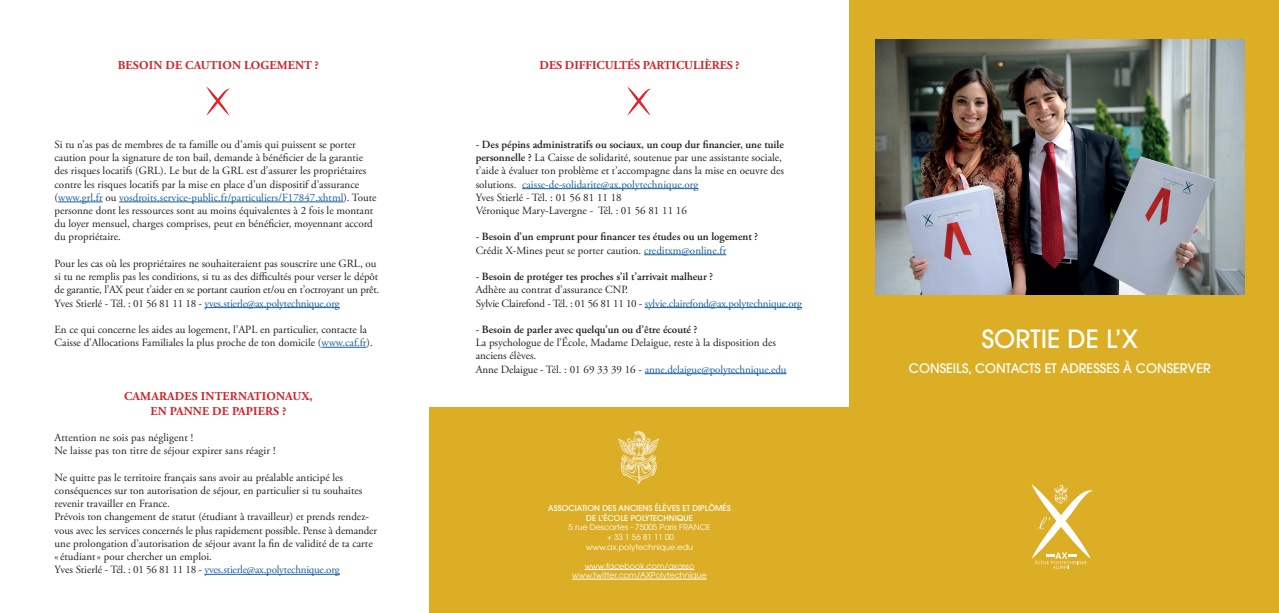
<style>
.page{position:relative;width:1279px;height:613px;background:#fff}
.page>*{position:absolute;margin:0;border:0;box-sizing:border-box;transform-origin:0 0}
.t1{font:500 25px "ITC Avant Garde Std";color:#fff}
.t2{font:500 13px "ITC Avant Garde Std";color:#fff}
.t3{font:700 12px/14.4px "Adobe Garamond Pro";letter-spacing:.015em;color:#d1232a;text-align:center}
.t4{font:11px/13.2px "Adobe Garamond Pro";color:#231f20}
.t5{font:600 11px/13.2px "Adobe Garamond Pro";color:#231f20}
.t6{font:11px/13.2px "Adobe Garamond Pro";letter-spacing:-.02em;color:#231f20}
.t7{font:8px/9.6px "ITC Avant Garde Std";color:#fff;text-align:center}
.t8{font:500 8px/9.6px "ITC Avant Garde Std";color:#fff;text-align:center}
.s1{color:#175d9e}
.s2{font-weight:600}
.s3{font-weight:400}
.s4{font-weight:400;color:#175d9e}
</style>
<div class="page">
<div style="left:849px;top:0;width:429px;height:612px;background:#dcae26"></div>
<hr style="left:522px;top:188px;width:176px;height:1px;background:#175d9e">
<hr style="left:644px;top:254px;width:82px;height:1px;background:#175d9e">
<hr style="left:644px;top:307px;width:158px;height:1px;background:#175d9e">
<hr style="left:645px;top:373px;width:141px;height:1px;background:#175d9e">
<img style="left:627px;top:87px;width:24px;height:29px">
<div style="left:429px;top:407px;width:426px;height:205px;background:#dcae26"></div>
<hr style="left:584px;top:569px;width:110px;height:1px;background:#fff">
<hr style="left:572px;top:578px;width:135px;height:1px;background:#fff">
<hr style="left:58px;top:201px;width:45px;height:1px;background:#175d9e">
<hr style="left:119px;top:201px;width:224px;height:1px;background:#175d9e">
<hr style="left:204px;top:307px;width:136px;height:1px;background:#175d9e">
<hr style="left:321px;top:347px;width:45px;height:1px;background:#175d9e">
<hr style="left:204px;top:573px;width:136px;height:1px;background:#175d9e">
<img style="left:206px;top:87px;width:24px;height:29px">
<img style="left:875px;top:39px;width:369px;height:256px">
<img style="left:618px;top:431px;width:42px;height:54px">
<svg style="left:1031px;top:484px;width:62px;height:84px"></svg>
<p class="t3" style="left:118px;top:58px;width:203px">BESOIN DE CAUTION LOGEMENT ?</p>
<p class="t4" style="left:55px;top:138px;width:323px">Si tu n’as pas de membres de ta famille ou d’amis qui puissent se porter caution pour la signature de ton bail, demande à bénéficier de la garantie des risques locatifs (GRL). Le but de la GRL est d’assurer les propriétaires contre les risques locatifs par la mise en place d’un dispositif d’assurance (<span class="s1">www.grl.fr</span> ou <span class="s1">vosdroits.service-public.fr/particuliers/F17847.xhtml</span>). Toute personne dont les ressources sont au moins équivalentes à 2 fois le montant du loyer mensuel, charges comprises, peut en bénéficier, moyennant accord du propriétaire.</p>
<p class="t4" style="left:55px;top:257px;width:326px">Pour les cas où les propriétaires ne souhaiteraient pas souscrire une GRL, ou si tu ne remplis pas les conditions, si tu as des difficultés pour verser le dépôt de garantie, l’AX peut t’aider en se portant caution et/ou en t’octroyant un prêt.<br>Yves Stierlé - Tél. : 01 56 81 11 18 - <span class="s1">yves.stierle@ax.polytechnique.org</span></p>
<p class="t4" style="left:55px;top:323px;width:320px">En ce qui concerne les aides au logement, l’APL en particulier, contacte la<br>Caisse d’Allocations Familiales la plus proche de ton domicile (<span class="s1">www.caf.fr</span>).</p>
<p class="t3" style="left:124px;top:389px;width:190px">CAMARADES INTERNATIONAUX,<br>EN PANNE DE PAPIERS ?</p>
<p class="t4" style="left:55px;top:431px;width:222px">Attention ne sois pas négligent !<br>Ne laisse pas ton titre de séjour expirer sans réagir !</p>
<p class="t4" style="left:55px;top:470px;width:324px">Ne quitte pas le territoire français sans avoir au préalable anticipé les conséquences sur ton autorisation de séjour, en particulier si tu souhaites revenir travailler en France.<br>Prévois ton changement de statut (étudiant à travailleur) et prends rendez&shy;vous avec les services concernés le plus rapidement possible. Pense à demander une prolongation d’autorisation de séjour avant la fin de validité de ta carte «étudiant» pour chercher un emploi.<br>Yves Stierlé - Tél. : 01 56 81 11 18 - <span class="s1">yves.stierle@ax.polytechnique.org</span></p>
<p class="t3" style="left:539px;top:58px;width:201px">DES DIFFICULTÉS PARTICULIÈRES ?</p>
<p class="t4" style="left:476px;top:138px;width:310px"><span class="s2">- Des pépins administratifs ou sociaux, un coup dur financier, une tuile personnelle ?</span> La Caisse de solidarité, soutenue par une assistante sociale, t’aide à évaluer ton problème et t’accompagne dans la mise en oeuvre des solutions. <span class="s1">caisse-de-solidarite@ax.polytechnique.org<br></span>Yves Stierlé - Tél. : 01 56 81 11 18<br>Véronique Mary-Lavergne - Tél. : 01 56 81 11 16</p>
<p class="t5" style="left:476px;top:230px;width:284px">- Besoin d’un emprunt pour financer tes études ou un logement ?<br><span class="s3">Crédit X-Mines peut se porter caution.</span> <span class="s4">creditxm@online.fr</span></p>
<p class="t5" style="left:476px;top:270px;width:239px">- Besoin de protéger tes proches s’il t’arrivait malheur ?</p>
<p class="t6" style="left:476px;top:283px;width:328px">Adhère au contrat d’assurance CNP.<br>Sylvie Clairefond - Tél. : 01 56 81 11 10 - <span class="s1">sylvie.clairefond@ax.polytechnique.org</span></p>
<p class="t5" style="left:476px;top:323px;width:223px">- Besoin de parler avec quelqu’un ou d’être écouté ?</p>
<p class="t4" style="left:476px;top:336px;width:312px">La psychologue de l’École, Madame Delaigue, reste à la disposition des anciens élèves.<br>Anne Delaigue - Tél. : 01 69 33 39 16 - <span class="s1">anne.delaigue@polytechnique.edu</span></p>
<p class="t8" style="left:548px;top:503px;width:184px">ASSOCIATION DES ANCIENS ÉLÈVES ET DIPLÔMÉS<br>DE L’ÉCOLE POLYTECHNIQUE</p>
<p class="t7" style="left:568px;top:522px;width:144px">5 rue Descartes - 75005 Paris FRANCE + 33 1 56 81 11 00 www.ax.polytechnique.edu</p>
<p class="t7" style="left:572px;top:560px;width:136px">www.facebook.com/axasso www.twitter.com/AXPolytechnique</p>
<h1 class="t1" style="left:981px;top:323px;width:158px">SORTIE DE L’X</h1>
<p class="t2" style="left:909px;top:360px;width:303px">CONSEILS, CONTACTS ET ADRESSES À CONSERVER</p>
</div>
